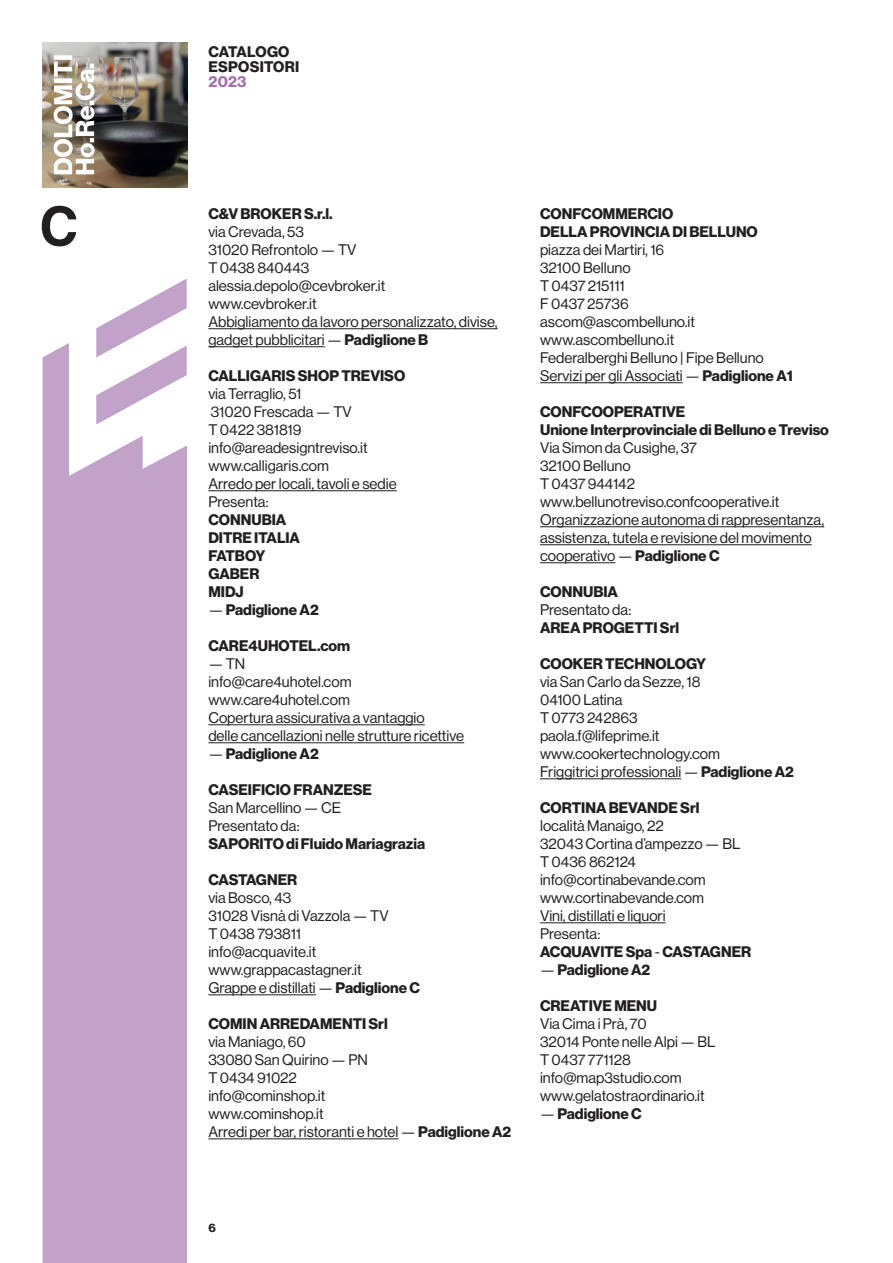
<style>
.page{position:relative;width:893px;height:1263px;background:#fff}
.page>*{position:absolute;margin:0;border:0;box-sizing:border-box;transform-origin:0 0}
.t1{font:700 54px "Helvetica";color:#231f20}
.t2{font:15px "Neue Haas Grotesk Display";color:#231f20}
.t3{font:700 15px/15px "Neue Haas Grotesk Display";color:#231f20}
.t4{font:700 15px "Neue Haas Grotesk Display";letter-spacing:-.02em;color:#231f20}
.t5{font:700 15px "Neue Haas Grotesk Display";color:#a372ab}
.t6{font:700 12px "Neue Haas Grotesk Display";color:#231f20}
.s1{font-weight:700}
.s2{font-weight:400}
</style>
<div class="page">
<img style="left:43px;top:43px;width:144px;height:144px">
<svg style="left:43px;top:279px;width:144px;height:984px;fill:#c1a2c8"></svg>
<svg style="left:54px;top:55px;width:41px;height:119px"></svg>
<hr style="left:540px;top:382px;width:143px;height:1px;background:#231f20">
<hr style="left:540px;top:526px;width:284px;height:1px;background:#231f20">
<hr style="left:540px;top:544px;width:272px;height:1px;background:#231f20">
<hr style="left:540px;top:562px;width:75px;height:1px;background:#231f20">
<hr style="left:540px;top:778px;width:141px;height:1px;background:#231f20">
<hr style="left:540px;top:922px;width:126px;height:1px;background:#231f20">
<hr style="left:208px;top:328px;width:290px;height:1px;background:#231f20">
<hr style="left:208px;top:346px;width:117px;height:1px;background:#231f20">
<hr style="left:208px;top:490px;width:189px;height:1px;background:#231f20">
<hr style="left:208px;top:724px;width:217px;height:1px;background:#231f20">
<hr style="left:208px;top:742px;width:256px;height:1px;background:#231f20">
<hr style="left:208px;top:994px;width:108px;height:1px;background:#231f20">
<hr style="left:208px;top:1138px;width:191px;height:1px;background:#231f20">
<p class="t1" style="left:39px;top:193px;width:40px">C</p>
<p class="t3" style="left:208px;top:44px;width:92px">CATALOGO<br>ESPOSITORI</p>
<p class="t5" style="left:208px;top:73px;width:40px">2023</p>
<p class="t3" style="left:208px;top:206px;width:126px">C&amp;V BROKER S.r.l.</p>
<p class="t2" style="left:208px;top:223px;width:97px">via Crevada, 53</p>
<p class="t2" style="left:208px;top:241px;width:150px">31020 Refrontolo — TV</p>
<p class="t2" style="left:208px;top:259px;width:103px">T 0438 840443</p>
<p class="t2" style="left:208px;top:277px;width:178px">alessia.depolo@cevbroker.it</p>
<p class="t2" style="left:208px;top:295px;width:110px">www.cevbroker.it</p>
<p class="t2" style="left:208px;top:313px;width:291px">Abbigliamento da lavoro personalizzato, divise,</p>
<p class="t2" style="left:208px;top:331px;width:222px">gadget pubblicitari — <span class="s1">Padiglione B</span></p>
<p class="t3" style="left:208px;top:368px;width:198px">CALLIGARIS SHOP TREVISO</p>
<p class="t2" style="left:208px;top:385px;width:94px">via Terraglio, 51</p>
<p class="t2" style="left:211px;top:403px;width:143px">31020 Frescada — TV</p>
<p class="t2" style="left:208px;top:421px;width:95px">T 0422 381819</p>
<p class="t2" style="left:208px;top:439px;width:161px">info@areadesigntreviso.it</p>
<p class="t2" style="left:208px;top:457px;width:122px">www.calligaris.com</p>
<p class="t2" style="left:208px;top:475px;width:190px">Arredo per locali, tavoli e sedie</p>
<p class="t2" style="left:208px;top:493px;width:62px">Presenta:</p>
<p class="t3" style="left:208px;top:512px;width:79px">CONNUBIA</p>
<p class="t3" style="left:208px;top:530px;width:93px">DITRE ITALIA</p>
<p class="t3" style="left:208px;top:548px;width:58px">FATBOY</p>
<p class="t3" style="left:208px;top:566px;width:53px">GABER</p>
<p class="t3" style="left:208px;top:584px;width:37px">MIDJ</p>
<p class="t3" style="left:208px;top:602px;width:112px"><span class="s2">—</span> Padiglione A2</p>
<p class="t3" style="left:208px;top:638px;width:143px">CARE4UHOTEL.com</p>
<p class="t2" style="left:208px;top:655px;width:38px">— TN</p>
<p class="t2" style="left:208px;top:673px;width:145px">info@care4uhotel.com</p>
<p class="t2" style="left:208px;top:691px;width:143px">www.care4uhotel.com</p>
<p class="t2" style="left:208px;top:709px;width:218px">Copertura assicurativa a vantaggio</p>
<p class="t2" style="left:208px;top:727px;width:257px">delle cancellazioni nelle strutture ricettive</p>
<p class="t3" style="left:208px;top:746px;width:112px"><span class="s2">—</span> Padiglione A2</p>
<p class="t3" style="left:208px;top:782px;width:165px">CASEIFICIO FRANZESE</p>
<p class="t2" style="left:208px;top:799px;width:134px">San Marcellino — CE</p>
<p class="t2" style="left:208px;top:817px;width:93px">Presentato da:</p>
<p class="t3" style="left:208px;top:836px;width:218px">SAPORITO di Fluido Mariagrazia</p>
<p class="t4" style="left:208px;top:871px;width:90px">CASTAGNER</p>
<p class="t2" style="left:208px;top:889px;width:85px">via Bosco, 43</p>
<p class="t2" style="left:208px;top:907px;width:182px">31028 Visnà di Vazzola — TV</p>
<p class="t2" style="left:208px;top:925px;width:94px">T 0438 793811</p>
<p class="t2" style="left:208px;top:943px;width:109px">info@acquavite.it</p>
<p class="t2" style="left:208px;top:961px;width:155px">www.grappacastagner.it</p>
<p class="t2" style="left:208px;top:979px;width:213px">Grappe e distillati — <span class="s1">Padiglione C</span></p>
<p class="t3" style="left:208px;top:1016px;width:181px">COMIN ARREDAMENTI Srl</p>
<p class="t2" style="left:208px;top:1033px;width:99px">via Maniago, 60</p>
<p class="t2" style="left:208px;top:1051px;width:161px">33080 San Quirino — PN</p>
<p class="t2" style="left:208px;top:1069px;width:90px">T 0434 91022</p>
<p class="t2" style="left:208px;top:1087px;width:118px">info@cominshop.it</p>
<p class="t2" style="left:208px;top:1105px;width:117px">www.cominshop.it</p>
<p class="t2" style="left:208px;top:1123px;width:304px">Arredi per bar, ristoranti e hotel — <span class="s1">Padiglione A2</span></p>
<p class="t3" style="left:540px;top:206px;width:135px">CONFCOMMERCIO</p>
<p class="t3" style="left:540px;top:224px;width:219px">DELLA PROVINCIA DI BELLUNO</p>
<p class="t2" style="left:540px;top:241px;width:126px">piazza dei Martiri, 16</p>
<p class="t2" style="left:540px;top:259px;width:92px">32100 Belluno</p>
<p class="t2" style="left:540px;top:277px;width:86px">T 0437 215111</p>
<p class="t2" style="left:540px;top:295px;width:90px">F 0437 25736</p>
<p class="t2" style="left:540px;top:313px;width:157px">ascom@ascombelluno.it</p>
<p class="t2" style="left:540px;top:331px;width:136px">www.ascombelluno.it</p>
<p class="t2" style="left:540px;top:349px;width:225px">Federalberghi Belluno | Fipe Belluno</p>
<p class="t2" style="left:540px;top:367px;width:254px">Servizi per gli Associati — <span class="s1">Padiglione A1</span></p>
<p class="t3" style="left:540px;top:404px;width:147px">CONFCOOPERATIVE</p>
<p class="t3" style="left:540px;top:422px;width:290px">Unione Interprovinciale di Belluno e Treviso</p>
<p class="t2" style="left:540px;top:439px;width:158px">Via Simon da Cusighe, 37</p>
<p class="t2" style="left:540px;top:457px;width:92px">32100 Belluno</p>
<p class="t2" style="left:540px;top:475px;width:96px">T 0437 944142</p>
<p class="t2" style="left:540px;top:493px;width:241px">www.bellunotreviso.confcooperative.it</p>
<p class="t2" style="left:540px;top:511px;width:286px">Organizzazione autonoma di rappresentanza,</p>
<p class="t2" style="left:540px;top:529px;width:273px">assistenza, tutela e revisione del movimento</p>
<p class="t2" style="left:540px;top:547px;width:181px">cooperativo — <span class="s1">Padiglione C</span></p>
<p class="t3" style="left:540px;top:584px;width:79px">CONNUBIA</p>
<p class="t2" style="left:540px;top:601px;width:93px">Presentato da:</p>
<p class="t3" style="left:540px;top:620px;width:141px">AREA PROGETTI Srl</p>
<p class="t3" style="left:540px;top:656px;width:168px">COOKER TECHNOLOGY</p>
<p class="t2" style="left:540px;top:673px;width:162px">via San Carlo da Sezze, 18</p>
<p class="t2" style="left:540px;top:691px;width:84px">04100 Latina</p>
<p class="t2" style="left:540px;top:709px;width:99px">T 0773 242863</p>
<p class="t2" style="left:540px;top:727px;width:121px">paola.f@lifeprime.it</p>
<p class="t2" style="left:540px;top:745px;width:181px">www.cookertechnology.com</p>
<p class="t2" style="left:540px;top:763px;width:255px">Friggitrici professionali — <span class="s1">Padiglione A2</span></p>
<p class="t3" style="left:540px;top:800px;width:161px">CORTINA BEVANDE Srl</p>
<p class="t2" style="left:540px;top:817px;width:125px">località Manaigo, 22</p>
<p class="t2" style="left:540px;top:835px;width:202px">32043 Cortina d’ampezzo — BL</p>
<p class="t2" style="left:540px;top:853px;width:98px">T 0436 862124</p>
<p class="t2" style="left:540px;top:871px;width:167px">info@cortinabevande.com</p>
<p class="t2" style="left:540px;top:889px;width:166px">www.cortinabevande.com</p>
<p class="t2" style="left:540px;top:907px;width:127px">Vini, distillati e liquori</p>
<p class="t2" style="left:540px;top:925px;width:62px">Presenta:</p>
<p class="t3" style="left:540px;top:944px;width:213px">ACQUAVITE Spa <span class="s2">-</span> CASTAGNER</p>
<p class="t3" style="left:540px;top:962px;width:112px"><span class="s2">—</span> Padiglione A2</p>
<p class="t3" style="left:540px;top:998px;width:119px">CREATIVE MENU</p>
<p class="t2" style="left:540px;top:1015px;width:108px">Via Cima i Prà, 70</p>
<p class="t2" style="left:540px;top:1033px;width:177px">32014 Ponte nelle Alpi — BL</p>
<p class="t2" style="left:540px;top:1051px;width:92px">T 0437 771128</p>
<p class="t2" style="left:540px;top:1069px;width:143px">info@map3studio.com</p>
<p class="t2" style="left:540px;top:1087px;width:166px">www.gelatostraordinario.it</p>
<p class="t3" style="left:540px;top:1106px;width:103px"><span class="s2">—</span> Padiglione C</p>
<p class="t6" style="left:208px;top:1220px;width:9px">6</p>
</div>
